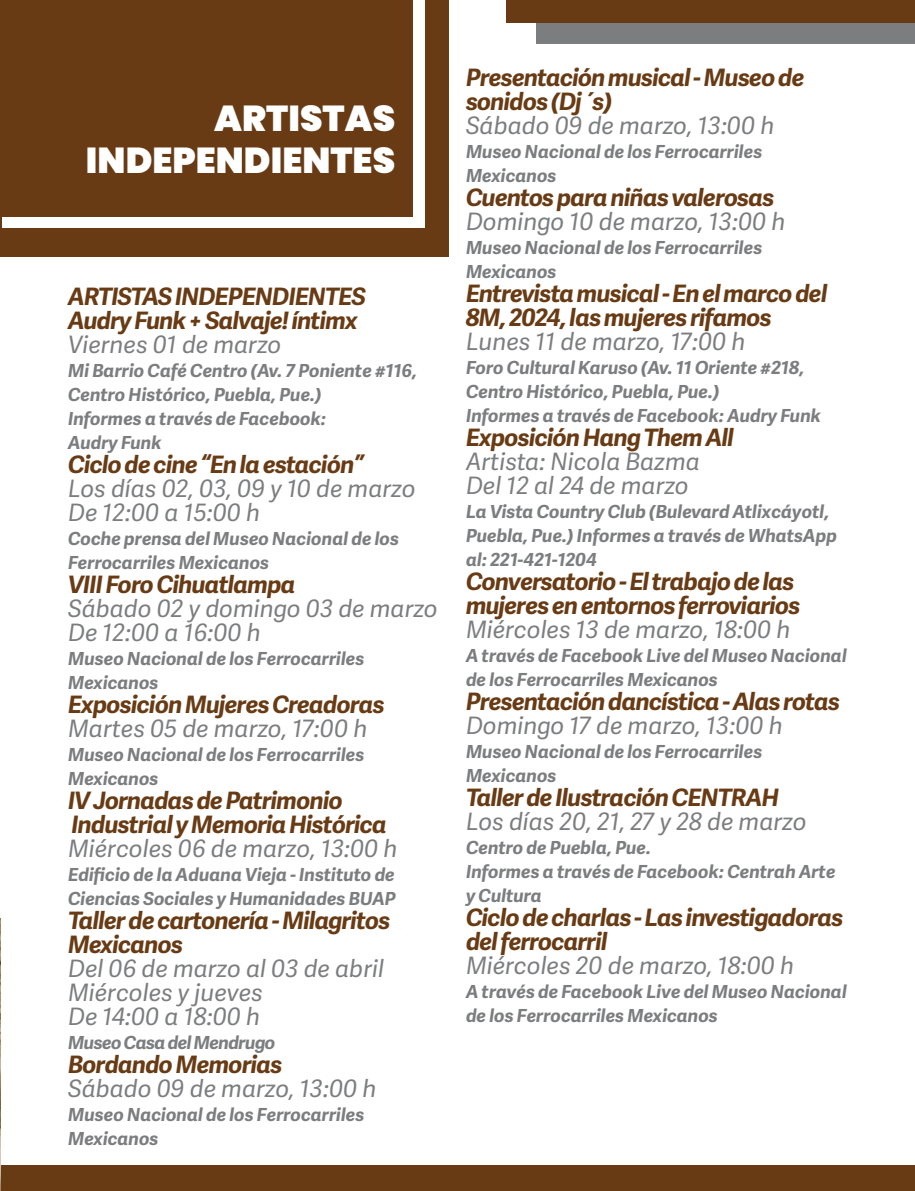
<style>
.page{position:relative;width:915px;height:1191px;background:#fff}
.page>*{position:absolute;margin:0;border:0;box-sizing:border-box;transform-origin:0 0}
.SUBS_T2{font:900 36px "Poppins";color:#fff}
.SUBS_T2-2{font:italic 700 24px/24px "Adelle Sans";letter-spacing:-.03em;color:#683b14}
.SUBS_T2-3{font:italic 24px/24px "Adelle Sans";color:#7c7d7f}
.SUBS_T2-4{font:italic 700 18px/24px "Adelle Sans";color:#7c7d7f}
.SUBS_T2-5{font:italic 700 18px "Adelle Sans";letter-spacing:-.03em;color:#7c7d7f}
.s1{font-weight:700;color:#683b14}
.s2{font-weight:400;color:#7c7d7f}
</style>
<div class="page">
<div style="left:536px;top:0;width:378px;height:44px;background:#7c7d7f"></div>
<div style="left:506px;top:0;width:408px;height:22px;background:#683b14"></div>
<div style="left:0;top:0;width:449px;height:257px;background:#683b14"></div>
<div style="left:2px;top:0;width:422px;height:227px;background:#fff"></div>
<div style="left:2px;top:0;width:410px;height:217px;background:#683b14"></div>
<div style="left:1px;top:1165px;width:913px;height:26px;background:#683b14"></div>
<img style="left:0;top:918px;width:1px;height:273px">
<p class="SUBS_T2" style="left:214px;top:98px;width:182px">ARTISTAS</p>
<p class="SUBS_T2" style="left:86px;top:140px;width:310px">INDEPENDIENTES</p>
<p class="SUBS_T2-2" style="left:68px;top:284px;width:299px">ARTISTAS INDEPENDIENTES</p>
<p class="SUBS_T2-2" style="left:68px;top:308px;width:291px">Audry Funk + Salvaje! íntimx</p>
<p class="SUBS_T2-3" style="left:68px;top:332px;width:215px">Viernes 01 de marzo</p>
<p class="SUBS_T2-4" style="left:68px;top:358px;width:350px">Mi Barrio Café Centro (Av. 7 Poniente #116,<br>Centro Histórico, Puebla, Pue.)</p>
<p class="SUBS_T2-4" style="left:68px;top:406px;width:260px">Informes a través de Facebook:</p>
<p class="SUBS_T2-4" style="left:68px;top:430px;width:95px">Audry Funk</p>
<p class="SUBS_T2-2" style="left:68px;top:452px;width:297px">Ciclo de cine “En la estación”</p>
<p class="SUBS_T2-3" style="left:68px;top:476px;width:349px">Los días 02, 03, 09 y 10 de marzo</p>
<p class="SUBS_T2-3" style="left:68px;top:500px;width:193px">De 12:00 a 15:00 h</p>
<p class="SUBS_T2-4" style="left:68px;top:526px;width:332px">Coche prensa del Museo Nacional de los<br>Ferrocarriles Mexicanos</p>
<p class="SUBS_T2-2" style="left:68px;top:572px;width:229px">VIII Foro Cihuatlampa</p>
<p class="SUBS_T2-3" style="left:68px;top:596px;width:371px">Sábado 02 y domingo 03 de marzo</p>
<p class="SUBS_T2-3" style="left:68px;top:620px;width:194px">De 12:00 a 16:00 h</p>
<p class="SUBS_T2-4" style="left:68px;top:646px;width:298px">Museo Nacional de los Ferrocarriles<br>Mexicanos</p>
<p class="SUBS_T2-2" style="left:68px;top:692px;width:318px">Exposición Mujeres Creadoras</p>
<p class="SUBS_T2-3" style="left:68px;top:716px;width:300px">Martes 05 de marzo, 17:00 h</p>
<p class="SUBS_T2-4" style="left:68px;top:742px;width:298px">Museo Nacional de los Ferrocarriles<br>Mexicanos</p>
<p class="SUBS_T2-2" style="left:68px;top:788px;width:276px">IV Jornadas de Patrimonio</p>
<p class="SUBS_T2-2" style="left:71px;top:812px;width:317px">Industrial y Memoria Histórica</p>
<p class="SUBS_T2-3" style="left:68px;top:836px;width:331px">Miércoles 06 de marzo, 13:00 h</p>
<p class="SUBS_T2-4" style="left:68px;top:862px;width:329px">Edificio de la Aduana Vieja - Instituto de<br>Ciencias Sociales y Humanidades BUAP</p>
<p class="SUBS_T2-3" style="left:68px;top:908px;width:324px"><span class="s1">Taller de cartonería - Milagritos<br>Mexicanos<br></span>Del 06 de marzo al 03 de abril<br>Miércoles y jueves<br>De 14:00 a 18:00 h</p>
<p class="SUBS_T2-5" style="left:68px;top:1030px;width:209px">Museo Casa del Mendrugo</p>
<p class="SUBS_T2-2" style="left:68px;top:1052px;width:216px">Bordando Memorias</p>
<p class="SUBS_T2-3" style="left:68px;top:1076px;width:310px">Sábado 09 de marzo, 13:00 h</p>
<p class="SUBS_T2-4" style="left:68px;top:1102px;width:298px">Museo Nacional de los Ferrocarriles<br>Mexicanos</p>
<p class="SUBS_T2-2" style="left:466px;top:64px;width:340px">Presentación musical - Museo de sonidos (Dj´s)</p>
<p class="SUBS_T2-3" style="left:466px;top:112px;width:310px">Sábado 09 de marzo, 13:00 h</p>
<p class="SUBS_T2-4" style="left:466px;top:139px;width:298px">Museo Nacional de los Ferrocarriles<br>Mexicanos</p>
<p class="SUBS_T2-2" style="left:466px;top:184px;width:310px">Cuentos para niñas valerosas</p>
<p class="SUBS_T2-3" style="left:466px;top:208px;width:321px">Domingo 10 de marzo, 13:00 h</p>
<p class="SUBS_T2-4" style="left:466px;top:235px;width:298px">Museo Nacional de los Ferrocarriles<br>Mexicanos</p>
<p class="SUBS_T2-2" style="left:466px;top:280px;width:363px">Entrevista musical - En el marco del<br>8M, 2024, las mujeres rifamos<br><span class="s2">Lunes 11 de marzo, 17:00 h</span></p>
<p class="SUBS_T2-4" style="left:466px;top:355px;width:356px">Foro Cultural Karuso (Av. 11 Oriente #218,<br>Centro Histórico, Puebla, Pue.)<br>Informes a través de Facebook: Audry Funk</p>
<p class="SUBS_T2-3" style="left:466px;top:424px;width:269px"><span class="s1">Exposición Hang Them All<br></span>Artista: Nicola Bazma<br>Del 12 al 24 de marzo</p>
<p class="SUBS_T2-4" style="left:466px;top:499px;width:372px">La Vista Country Club (Bulevard Atlixcáyotl,<br>Puebla, Pue.) Informes a través de WhatsApp al: 221-421-1204</p>
<p class="SUBS_T2-2" style="left:466px;top:568px;width:336px">Conversatorio - El trabajo de las mujeres en entornos ferroviarios</p>
<p class="SUBS_T2-3" style="left:466px;top:616px;width:326px">Miércoles 13 de marzo, 18:00 h</p>
<p class="SUBS_T2-4" style="left:466px;top:643px;width:382px">A través de Facebook Live del Museo Nacional de los Ferrocarriles Mexicanos</p>
<p class="SUBS_T2-2" style="left:466px;top:688px;width:375px">Presentación dancística - Alas rotas</p>
<p class="SUBS_T2-3" style="left:466px;top:712px;width:318px">Domingo 17 de marzo, 13:00 h</p>
<p class="SUBS_T2-4" style="left:466px;top:739px;width:298px">Museo Nacional de los Ferrocarriles<br>Mexicanos</p>
<p class="SUBS_T2-2" style="left:466px;top:784px;width:342px">Taller de Ilustración CENTRAH<br><span class="s2">Los días 20, 21, 27 y 28 de marzo</span></p>
<p class="SUBS_T2-4" style="left:466px;top:835px;width:371px">Centro de Puebla, Pue.<br>Informes a través de Facebook: Centrah Arte y Cultura</p>
<p class="SUBS_T2-2" style="left:466px;top:904px;width:379px">Ciclo de charlas - Las investigadoras del ferrocarril</p>
<p class="SUBS_T2-3" style="left:466px;top:952px;width:329px">Miércoles 20 de marzo, 18:00 h</p>
<p class="SUBS_T2-4" style="left:466px;top:979px;width:382px">A través de Facebook Live del Museo Nacional de los Ferrocarriles Mexicanos</p>
</div>
